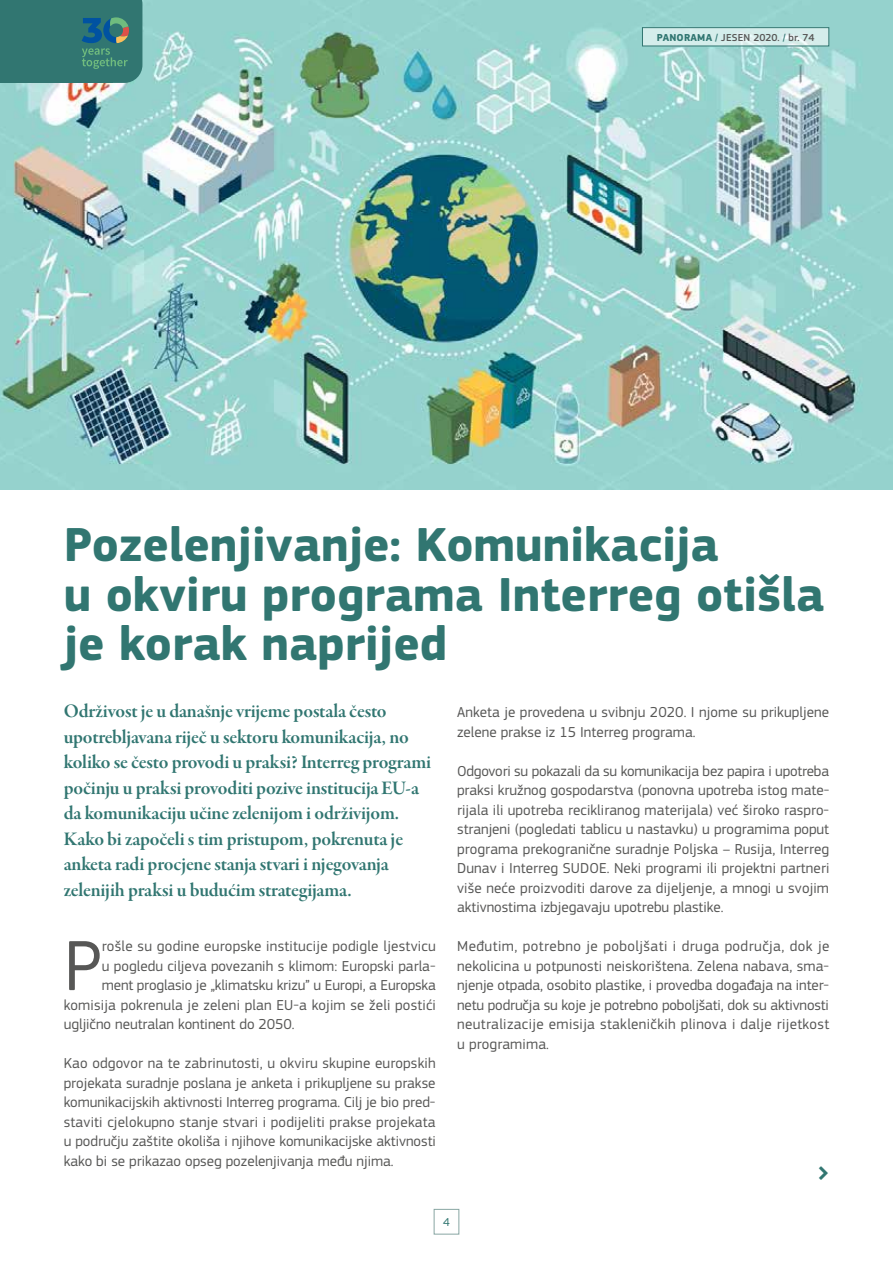
<style>
.page{position:relative;width:893px;height:1263px;background:#fff}
.page>*{position:absolute;margin:0;border:0;box-sizing:border-box;transform-origin:0 0}
.t1{font:73.8px "EC Square Sans Pro";color:#575756}
.t2{font:700 49.5px/49.5px "EC Square Sans Pro";color:#317671}
.t3{font:19.5px/25.5px "Garamond Premr Pro Smbd Subh";letter-spacing:-.01em;color:#317671}
.t4{font:15px/19.5px "EC Square Sans Pro";letter-spacing:.005em;color:#575756;text-align:justify}
.t5{font:12px "EC Square Sans Pro";color:#317671}
.t6{font:500 10.5px "EC Square Sans Pro";color:#575756}
.s1{font-weight:700;color:#317671}
.s2{color:#317671}
</style>
<div class="page">
<img style="left:0;top:0;width:893px;height:489px">
<div style="left:434px;top:1209px;width:25px;height:25px;border:1px solid #88a6a3"></div>
<svg style="left:644px;top:29px;width:183px;height:15px;background:#d6edeb"></svg>
<div style="left:642px;top:27px;width:187px;height:19px;border:1px solid #317671"></div>
<div style="left:0;top:0;width:113px;height:83px;background:#317671"></div>
<svg style="left:82px;top:0;width:60px;height:83px"></svg>
<p class="t6" style="left:657px;top:31px;width:159px"><span class="s1">PANORAMA</span> <span class="s2">/</span> JESEN 2020. <span class="s2">/</span> br. 74</p>
<h2 class="t2" style="left:64px;top:522px;width:762px">Pozelenjivanje: Komunikacija<br>u okviru programa Interreg otišla je korak naprijed</h2>
<p class="t3" style="left:64px;top:699px;width:369px">Održivost je u današnje vrijeme postala često upotrebljavana riječ u sektoru komunikacija, no koliko se često provodi u praksi? Interreg programi počinju u praksi provoditi pozive institucija EU-a da komunikaciju učine zelenijom i održivijom.<br>Kako bi započeli s tim pristupom, pokrenuta je anketa radi procjene stanja stvari i njegovanja zelenijih praksi u budućim strategijama.</p>
<p class="t4" style="left:457px;top:702px;width:374px">Anketa je provedena u svibnju 2020. I njome su prikupljene zelene prakse iz 15 Interreg programa.</p>
<p class="t4" style="left:457px;top:761px;width:374px">Odgovori su pokazali da su komunikacija bez papira i upotreba praksi kružnog gospodarstva (ponovna upotreba istog mate&shy;rijala ili upotreba recikliranog materijala) već široko raspro&shy;stranjeni (pogledati tablicu u nastavku) u programima poput programa prekogranične suradnje Poljska – Rusija, Interreg Dunav i Interreg SUDOE. Neki programi ili projektni partneri više neće proizvoditi darove za dijeljenje, a mnogi u svojim aktivnostima izbjegavaju upotrebu plastike.</p>
<p class="t4" style="left:457px;top:936px;width:374px">Međutim, potrebno je poboljšati i druga područja, dok je nekolicina u potpunosti neiskorištena. Zelena nabava, sma&shy;njenje otpada, osobito plastike, i provedba događaja na inter&shy;netu područja su koje je potrebno poboljšati, dok su aktivnosti neutralizacije emisija stakleničkih plinova i dalje rijetkost u programima.</p>
<h1 class="t1" style="left:64px;top:923px;width:40px">P</h1>
<p class="t4" style="left:102px;top:936px;width:335px">rošle su godine europske institucije podigle ljestvicu</p>
<p class="t4" style="left:102px;top:956px;width:335px">u pogledu ciljeva povezanih s klimom: Europski parla-</p>
<p class="t4" style="left:102px;top:975px;width:336px">ment proglasio je „klimatsku krizu” u Europi, a Europska</p>
<p class="t4" style="left:64px;top:995px;width:374px">komisija pokrenula je zeleni plan EU-a kojim se želi postići</p>
<p class="t4" style="left:64px;top:1014px;width:232px">ugljično neutralan kontinent do 2050.</p>
<p class="t4" style="left:64px;top:1053px;width:374px">Kao odgovor na te zabrinutosti, u okviru skupine europskih projekata suradnje poslana je anketa i prikupljene su prakse komunikacijskih aktivnosti Interreg programa. Cilj je bio pred&shy;staviti cjelokupno stanje stvari i podijeliti prakse projekata u području zaštite okoliša i njihove komunikacijske aktivnosti kako bi se prikazao opseg pozelenjivanja među njima.</p>
<p class="t5" style="left:443px;top:1215px;width:8px">4</p>
</div>
